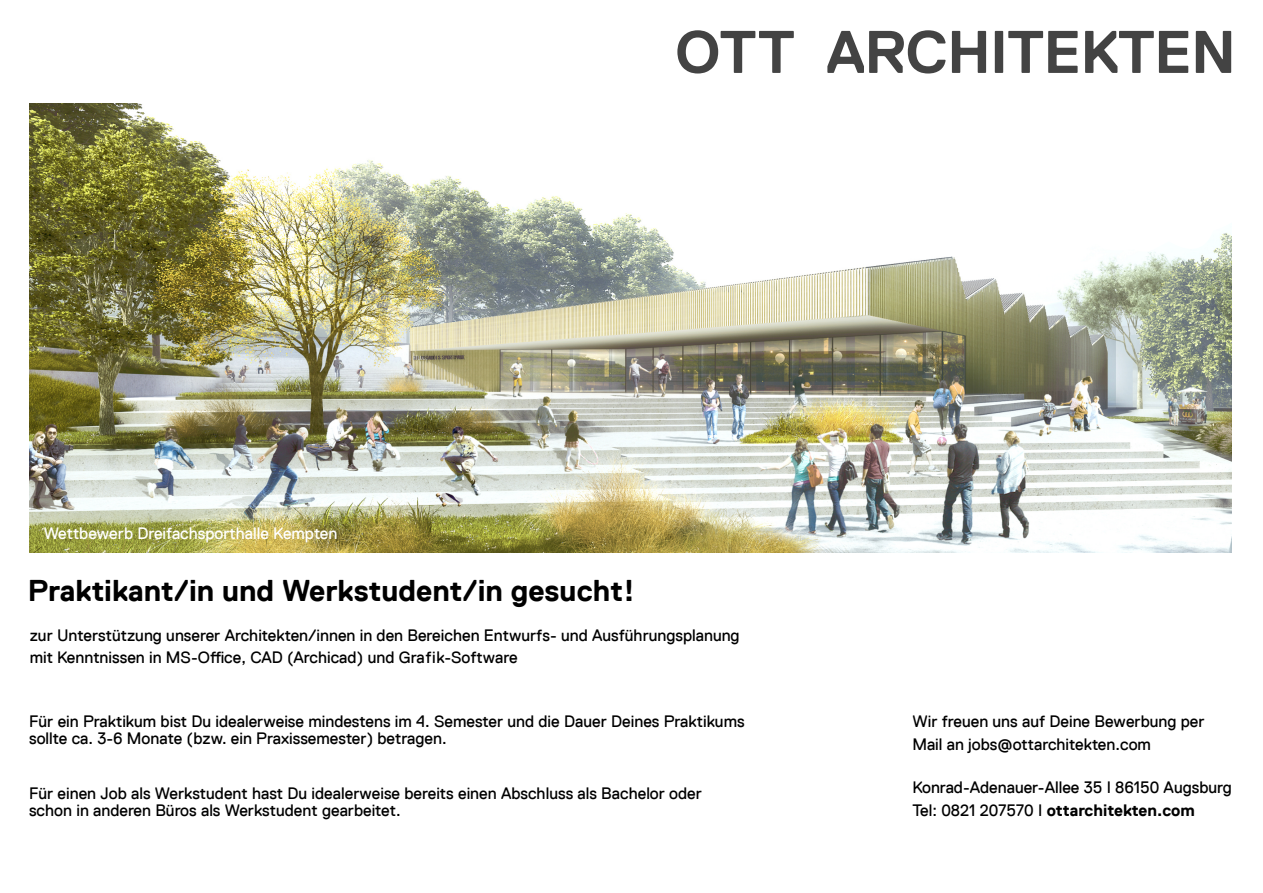
<style>
.page{position:relative;width:1263px;height:893px;background:#fff}
.page>*{position:absolute;margin:0;border:0;box-sizing:border-box;transform-origin:0 0}
.t1{font:700 60px "Replica";letter-spacing:-.015em;color:#434343}
.t2{font:700 30px "Replica";color:#000}
.t3{font:16.5px/22.5px "Replica";color:#000}
.t4{font:16.5px "Replica";color:#fff}
.s1{font-weight:700}
</style>
<div class="page">
<img style="left:29px;top:103px;width:1202px;height:449px">
<svg style="left:492px;top:103px;width:740px;height:173px"></svg>
<h1 class="t1" style="left:675px;top:26px;width:563px">OTT ARCHITEKTEN</h1>
<p class="t4" style="left:44px;top:526px;width:295px">Wettbewerb Dreifachsporthalle Kempten</p>
<h2 class="t2" style="left:28px;top:577px;width:609px">Praktikant/in und Werkstudent/in gesucht!</h2>
<p class="t3" style="left:30px;top:624px;width:712px">zur Unterstützung unserer Architekten/innen in den Bereichen Entwurfs- und Ausführungsplanung mit Kenntnissen in MS-Office, CAD (Archicad) und Grafik-Software</p>
<p class="t3" style="left:29px;top:714px;width:717px;line-height:16.5px">Für ein Praktikum bist Du idealerweise mindestens im 4. Semester und die Dauer Deines Praktikums sollte ca. 3-6 Monate (bzw. ein Praxissemester) betragen.</p>
<p class="t3" style="left:29px;top:786px;width:674px;line-height:16.5px">Für einen Job als Werkstudent hast Du idealerweise bereits einen Abschluss als Bachelor oder schon in anderen Büros als Werkstudent gearbeitet.</p>
<p class="t3" style="left:912px;top:711px;width:294px">Wir freuen uns auf Deine Bewerbung per<br>Mail an jobs@ottarchitekten.com</p>
<p class="t3" style="left:912px;top:777px;width:321px">Konrad-Adenauer-Allee 35 I 86150 Augsburg<br>Tel: 0821 207570 I <span class="s1">ottarchitekten.com</span></p>
</div>
